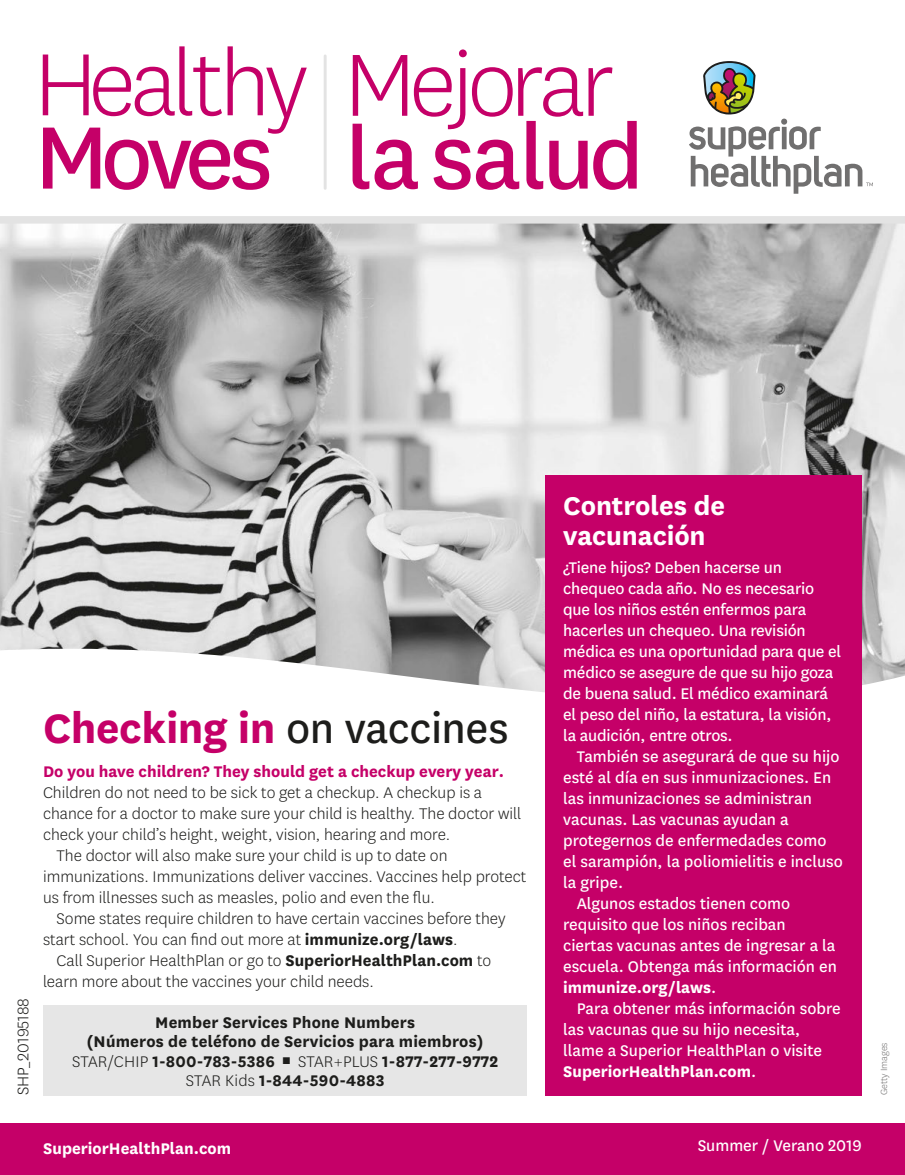
<style>
.page{position:relative;width:905px;height:1175px;background:#fff}
.page>*{position:absolute;margin:0;border:0;box-sizing:border-box;transform-origin:0 0}
.t1{font:700 48px "Centene Sans";letter-spacing:-.01em;color:#c50068}
.t2{font:700 30px/30px "Centene Sans";letter-spacing:-.005em;color:#fff}
.t3{font:18px/21px "Centene Sans";color:#fff}
.t4{font:300 18px/21px "Centene Sans";color:#1d1d1b}
.t5{font:700 18px/19.5px "Centene Sans";letter-spacing:.01em;color:#1d1d1b;text-align:center}
.t6{font:700 18px "Centene Sans";color:#fff}
.t7{font:300 10.5px "Centene Sans";color:#747373}
.s1{font-weight:400;color:#1d1d1b}
.s2{font-weight:700;color:#c50068}
.s3{font-weight:700}
.s4{font-weight:300}
</style>
<div class="page">
<div style="left:0;top:1123px;width:905px;height:52px;background:#c50068"></div>
<img style="left:0;top:224px;width:905px;height:424px">
<svg style="left:0;top:648px;width:905px;height:136px"></svg>
<div style="left:545px;top:475px;width:316px;height:620px;background:#c50068"></div>
<svg style="left:689px;top:61px;width:183px;height:133px"></svg>
<hr style="left:324px;top:56px;width:2px;height:132px;background:#e3e3e3">
<svg style="left:43px;top:46px;width:264px;height:144px"></svg>
<svg style="left:352px;top:49px;width:284px;height:141px"></svg>
<div style="left:0;top:216px;width:905px;height:8px;background:#e3e3e3"></div>
<div style="left:43px;top:1005px;width:484px;height:90px;background:#e6e6e6"></div>
<p class="t4" style="left:12px;top:1095px;width:99px;rotate:-90deg">SHP_20195188</p>
<h2 class="t1" style="left:43px;top:694px;width:467px">Checking in <span class="s1">on vaccines</span></h2>
<p class="t4" style="left:43px;top:760px;width:480px"><span class="s2">Do you have children? They should get a checkup every year.<br></span>Children do not need to be sick to get a checkup. A checkup is a chance for a doctor to make sure your child is healthy. The doctor will check your child’s height, weight, vision, hearing and more.</p>
<p class="t4" style="left:43px;top:844px;width:485px;text-indent:14px">The doctor will also make sure your child is up to date on immunizations. Immunizations deliver vaccines. Vaccines help protect us from illnesses such as measles, polio and even the flu.</p>
<p class="t4" style="left:43px;top:908px;width:464px;text-indent:14px">Some states require children to have certain vaccines before they start school. You can find out more at <span class="s3">immunize.org/laws</span>.</p>
<p class="t4" style="left:43px;top:950px;width:449px;text-indent:14px">Call Superior HealthPlan or go to <span class="s3">SuperiorHealthPlan.com</span> to learn more about the vaccines your child needs.</p>
<h2 class="t5" style="left:87px;top:1011px;width:398px">Member Services Phone Numbers<br>(Números de teléfono de Servicios para miembros)</h2>
<p class="t5" style="left:72px;top:1050px;width:428px"><span class="s4">STAR/CHIP</span> 1-800-783-5386 ■ <span class="s4">STAR+PLUS</span> 1-877-277-9772</p>
<p class="t5" style="left:186px;top:1069px;width:200px"><span class="s4">STAR Kids</span> 1-844-590-4883</p>
<h2 class="t2" style="left:563px;top:489px;width:163px">Controles de vacunación</h2>
<p class="t3" style="left:563px;top:556px;width:280px">¿Tiene hijos? Deben hacerse un chequeo cada año. No es necesario que los niños estén enfermos para hacerles un chequeo. Una revisión médica es una oportunidad para que el médico se asegure de que su hijo goza de buena salud. El médico examinará el peso del niño, la estatura, la visión, la audición, entre otros.</p>
<p class="t3" style="left:563px;top:745px;width:281px;text-indent:14px">También se asegurará de que su hijo esté al día en sus inmunizaciones. En las inmunizaciones se administran vacunas. Las vacunas ayudan a protegernos de enfermedades como el sarampión, la poliomielitis e incluso la gripe.</p>
<p class="t3" style="left:563px;top:892px;width:275px;text-indent:14px">Algunos estados tienen como requisito que los niños reciban ciertas vacunas antes de ingresar a la escuela. Obtenga más información en <span class="s3">immunize.org/laws</span>.</p>
<p class="t3" style="left:563px;top:997px;width:279px;text-indent:14px">Para obtener más información sobre las vacunas que su hijo necesita, llame a Superior HealthPlan o visite <span class="s3">SuperiorHealthPlan.com</span>.</p>
<p class="t6" style="left:43px;top:1136px;width:189px">SuperiorHealthPlan.com</p>
<p class="t3" style="left:697px;top:1134px;width:165px">Summer / Verano 2019</p>
<p class="t7" style="left:877px;top:1095px;width:54px;rotate:-90deg">Getty Images</p>
</div>
